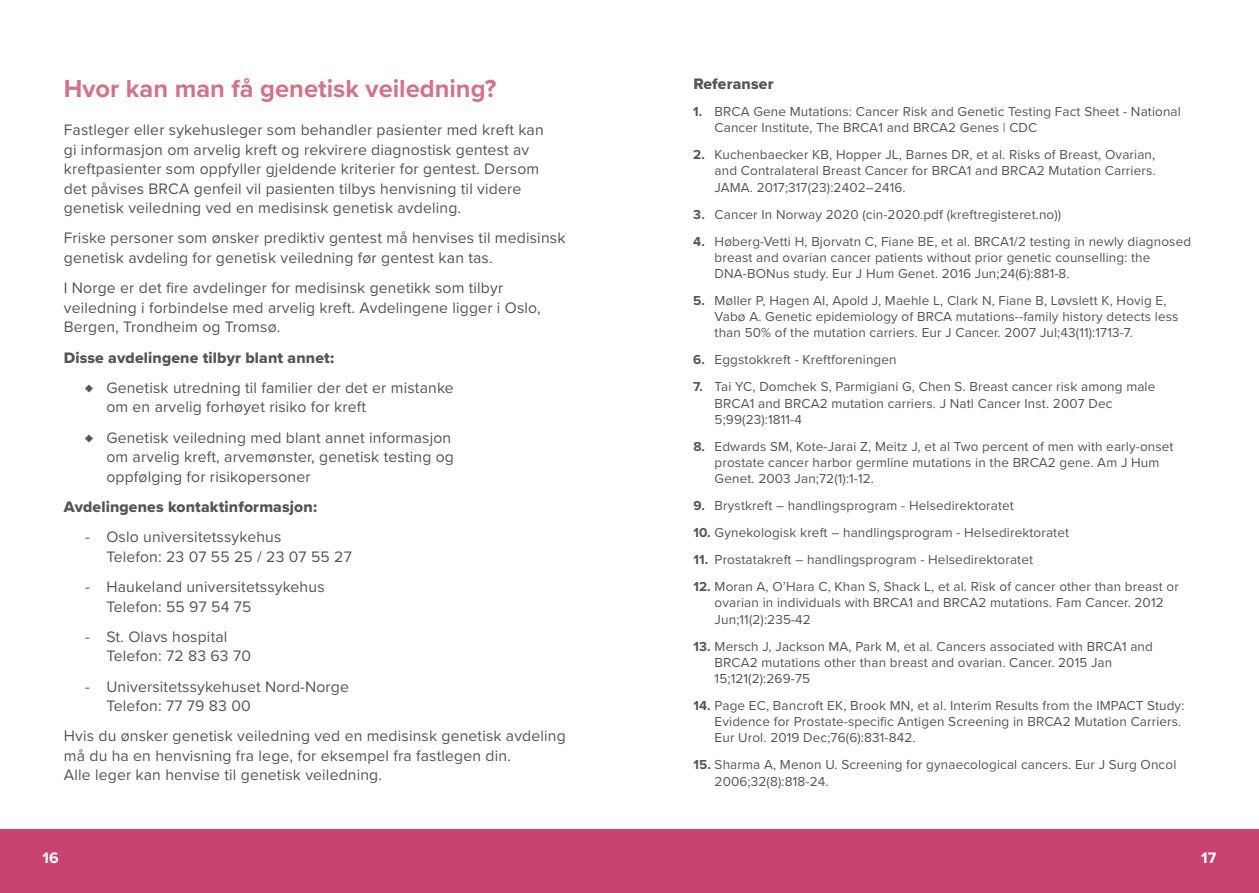
<style>
.page{position:relative;width:1259px;height:893px;background:#fff}
.page>*{position:absolute;margin:0;border:0;box-sizing:border-box;transform-origin:0 0}
.t1{font:700 25.5px "Proxima Nova";color:#d37288}
.t2{font:15.75px/19.5px "Proxima Nova";letter-spacing:.01em;color:#555}
.t3{font:15.75px "Proxima Nova Extrabld";letter-spacing:.01em;color:#555}
.t4{font:700 15.75px "Proxima Nova";color:#fff}
.t5{font:13.5px/16.2px "Proxima Nova";letter-spacing:.01em;color:#555}
.s1{font-weight:700}
</style>
<div class="page">
<div style="left:629px;top:829px;width:630px;height:64px;background:#c8436f"></div>
<div style="left:0;top:829px;width:629px;height:64px;background:#c8436f"></div>
<h1 class="t1" style="left:64px;top:69px;width:434px">Hvor kan man få genetisk veiledning?</h1>
<p class="t2" style="left:64px;top:119px;width:481px">Fastleger eller sykehusleger som behandler pasienter med kreft kan gi informasjon om arvelig kreft og rekvirere diagnostisk gentest av kreftpasienter som oppfyller gjeldende kriterier for gentest. Dersom det påvises BRCA genfeil vil pasienten tilbys henvisning til videre genetisk veiledning ved en medisinsk genetisk avdeling.</p>
<p class="t2" style="left:64px;top:228px;width:503px">Friske personer som ønsker prediktiv gentest må henvises til medisinsk genetisk avdeling for genetisk veiledning før gentest kan tas.</p>
<p class="t2" style="left:64px;top:277px;width:478px">I Norge er det fire avdelinger for medisinsk genetikk som tilbyr veiledning i forbindelse med arvelig kreft. Avdelingene ligger i Oslo,<br>Bergen, Trondheim og Tromsø.</p>
<p class="t3" style="left:64px;top:345px;width:272px">Disse avdelingene tilbyr blant annet:</p>
<p class="t2" style="left:106px;top:377px;width:349px;text-indent:-21px">♦ Genetisk utredning til familier der det er mistanke om en arvelig forhøyet risiko for kreft</p>
<p class="t2" style="left:106px;top:427px;width:349px;text-indent:-21px">♦ Genetisk veiledning med blant annet informasjon om arvelig kreft, arvemønster, genetisk testing og oppfølging for risikopersoner</p>
<p class="t3" style="left:64px;top:495px;width:255px">Avdelingenes kontaktinformasjon:</p>
<p class="t2" style="left:106px;top:526px;width:247px;text-indent:-21px">- Oslo universitetssykehus<br>Telefon: 23 07 55 25 / 23 07 55 27</p>
<p class="t2" style="left:106px;top:576px;width:220px;text-indent:-21px">- Haukeland universitetssykehus<br>Telefon: 55 97 54 75</p>
<p class="t2" style="left:106px;top:626px;width:146px;text-indent:-21px">- St. Olavs hospital<br>Telefon: 72 83 63 70</p>
<p class="t2" style="left:106px;top:676px;width:244px;text-indent:-21px">- Universitetssykehuset Nord-Norge<br>Telefon: 77 79 83 00</p>
<p class="t2" style="left:64px;top:726px;width:503px">Hvis du ønsker genetisk veiledning ved en medisinsk genetisk avdeling må du ha en henvisning fra lege, for eksempel fra fastlegen din.<br>Alle leger kan henvise til genetisk veiledning.</p>
<p class="t3" style="left:693px;top:72px;width:82px">Referanser</p>
<p class="t5" style="left:714px;top:103px;width:468px;text-indent:-21px"><span class="s1">1.</span> BRCA Gene Mutations: Cancer Risk and Genetic Testing Fact Sheet - National<br>Cancer Institute, The BRCA1 and BRCA2 Genes | CDC</p>
<p class="t5" style="left:714px;top:146px;width:442px;text-align:justify;text-indent:-21px"><span class="s1">2.</span> Kuchenbaecker KB, Hopper JL, Barnes DR, et al. Risks of Breast, Ovarian, and Contralateral Breast Cancer for BRCA1 and BRCA2 Mutation Carriers.<br>JAMA. 2017;317(23):2402–2416.</p>
<p class="t5" style="left:693px;top:205px;width:369px"><span class="s1">3.</span> Cancer In Norway 2020 (cin-2020.pdf (kreftregisteret.no))</p>
<p class="t5" style="left:714px;top:232px;width:478px;text-indent:-21px"><span class="s1">4.</span> Høberg-Vetti H, Bjorvatn C, Fiane BE, et al. BRCA1/2 testing in newly diagnosed breast and ovarian cancer patients without prior genetic counselling: the<br>DNA-BONus study. Eur J Hum Genet. 2016 Jun;24(6):881-8.</p>
<p class="t5" style="left:714px;top:292px;width:465px;text-indent:-21px"><span class="s1">5.</span> Møller P, Hagen AI, Apold J, Maehle L, Clark N, Fiane B, Løvslett K, Hovig E,<br>Vabø A. Genetic epidemiology of BRCA mutations--family history detects less than 50% of the mutation carriers. Eur J Cancer. 2007 Jul;43(11):1713-7.</p>
<p class="t5" style="left:693px;top:351px;width:205px"><span class="s1">6.</span> Eggstokkreft - Kreftforeningen</p>
<p class="t5" style="left:714px;top:378px;width:442px;text-indent:-21px"><span class="s1">7.</span> Tai YC, Domchek S, Parmigiani G, Chen S. Breast cancer risk among male<br>BRCA1 and BRCA2 mutation carriers. J Natl Cancer Inst. 2007 Dec<br>5;99(23):1811-4</p>
<p class="t5" style="left:714px;top:438px;width:460px;text-indent:-21px"><span class="s1">8.</span> Edwards SM, Kote-Jarai Z, Meitz J, et al Two percent of men with early-onset prostate cancer harbor germline mutations in the BRCA2 gene. Am J Hum<br>Genet. 2003 Jan;72(1):1-12.</p>
<p class="t5" style="left:693px;top:497px;width:322px"><span class="s1">9.</span> Brystkreft – handlingsprogram - Helsedirektoratet</p>
<p class="t5" style="left:693px;top:524px;width:377px"><span class="s1">10.</span> Gynekologisk kreft – handlingsprogram - Helsedirektoratet</p>
<p class="t5" style="left:693px;top:551px;width:341px"><span class="s1">11.</span> Prostatakreft – handlingsprogram - Helsedirektoratet</p>
<p class="t5" style="left:714px;top:578px;width:466px;text-indent:-21px"><span class="s1">12.</span> Moran A, O’Hara C, Khan S, Shack L, et al. Risk of cancer other than breast or ovarian in individuals with BRCA1 and BRCA2 mutations. Fam Cancer. 2012<br>Jun;11(2):235-42</p>
<p class="t5" style="left:714px;top:637px;width:440px;text-indent:-21px"><span class="s1">13.</span> Mersch J, Jackson MA, Park M, et al. Cancers associated with BRCA1 and<br>BRCA2 mutations other than breast and ovarian. Cancer. 2015 Jan<br>15;121(2):269-75</p>
<p class="t5" style="left:714px;top:697px;width:471px;text-indent:-21px"><span class="s1">14.</span> Page EC, Bancroft EK, Brook MN, et al. Interim Results from the IMPACT Study:<br>Evidence for Prostate-specific Antigen Screening in BRCA2 Mutation Carriers.<br>Eur Urol. 2019 Dec;76(6):831-842.</p>
<p class="t5" style="left:714px;top:756px;width:463px;text-indent:-21px"><span class="s1">15.</span> Sharma A, Menon U. Screening for gynaecological cancers. Eur J Surg Oncol<br>2006;32(8):818-24.</p>
<p class="t4" style="left:43px;top:846px;width:18px">16</p>
<p class="t4" style="left:1201px;top:846px;width:17px">17</p>
</div>
